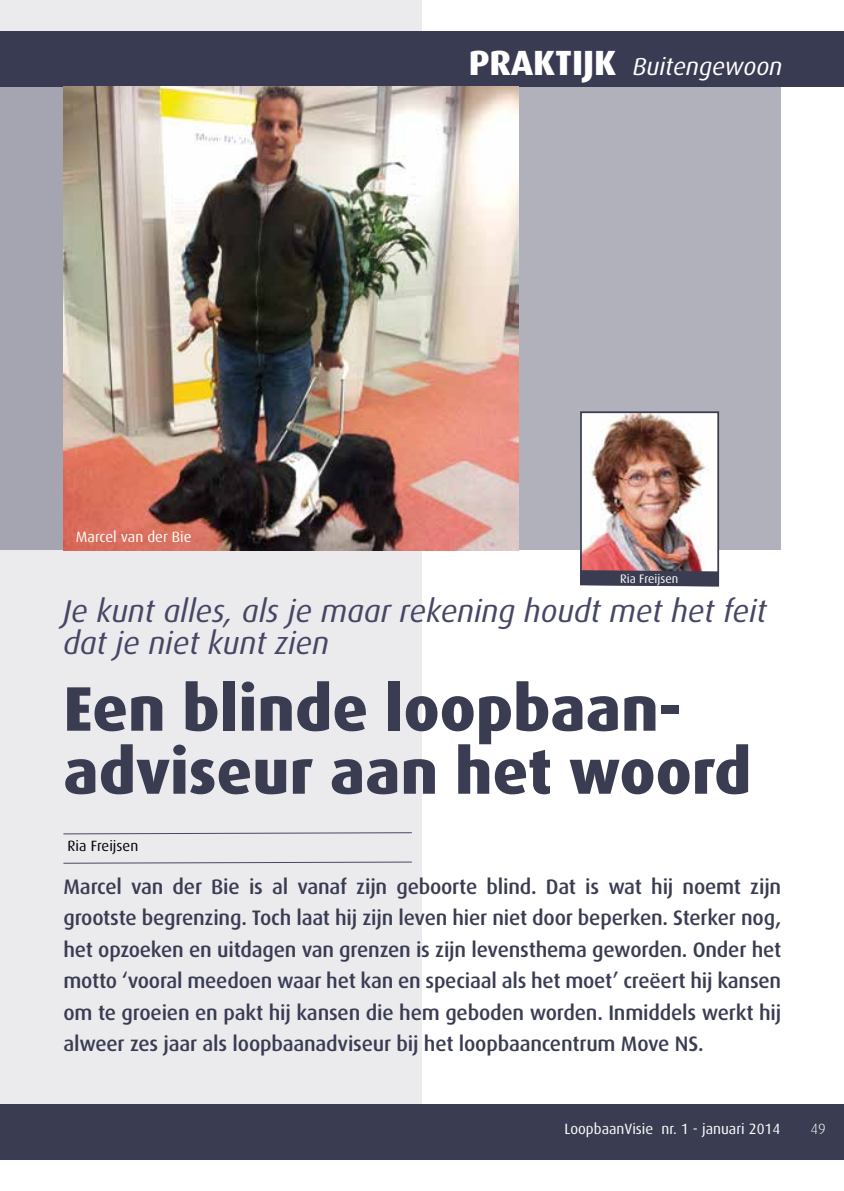
<style>
.page{position:relative;width:844px;height:1191px;background:#fff}
.page>*{position:absolute;margin:0;border:0;box-sizing:border-box;transform-origin:0 0}
.t1{font:800 63px/63px "Dax";color:#3a3c52}
.t2{font:italic 31.5px/31.5px "Dax";color:#464765}
.t3{font:italic 24.5px "Dax";color:#fff}
.t4{font:500 21px/31.5px "Dax";letter-spacing:-.01em;color:#3a3c52;text-align:justify}
.t5{font:14.88px "Dax";color:#fff}
.t6{font:14.88px "Dax";color:#000}
.t7{font:300 14.88px "Dax";color:#fff}
.t8{font:12.25px "Dax";color:#fff}
.s1{font-weight:800;font-style:normal;font-size:35px}
</style>
<div class="page">
<div style="left:0;top:1104px;width:843px;height:56px;background:#3a3c52"></div>
<div style="left:0;top:31px;width:843px;height:56px;background:#393b52"></div>
<svg style="left:0;top:0;width:422px;height:1104px;background:#dbdbe0"></svg>
<svg style="left:62px;top:832px;width:350px;height:2px"></svg>
<svg style="left:62px;top:861px;width:350px;height:3px"></svg>
<div style="left:0;top:87px;width:781px;height:463px;background:#b0b1ba"></div>
<img style="left:63px;top:87px;width:455px;height:463px">
<img style="left:580px;top:411px;width:139px;height:176px">
<p class="t5" style="left:76px;top:528px;width:117px">Marcel van der Bie</p>
<p class="t3" style="left:468px;top:53px;width:315px"><span class="s1">PRAKTIJK</span> Buitengewoon</p>
<p class="t8" style="left:620px;top:571px;width:60px">Ria Freijsen</p>
<h2 class="t2" style="left:63px;top:596px;width:705px">Je kunt alles, als je maar rekening houdt met het feit dat je niet kunt zien</h2>
<h1 class="t1" style="left:63px;top:677px;width:689px">Een blinde loopbaan&shy;adviseur aan het woord</h1>
<p class="t6" style="left:67px;top:838px;width:72px">Ria Freijsen</p>
<p class="t4" style="left:63px;top:871px;width:719px">Marcel van der Bie is al vanaf zijn geboorte blind. Dat is wat hij noemt zijn grootste begrenzing. Toch laat hij zijn leven hier niet door beperken. Sterker nog, het opzoeken en uitdagen van grenzen is zijn levensthema geworden. Onder het motto ‘vooral meedoen waar het kan en speciaal als het moet’ creëert hij kansen om te groeien en pakt hij kansen die hem geboden worden. Inmiddels werkt hij alweer zes jaar als loopbaanadviseur bij het loopbaancentrum Move NS.</p>
<p class="t5" style="left:564px;top:1121px;width:217px">LoopbaanVisie nr. 1 - januari 2014</p>
<p class="t7" style="left:810px;top:1121px;width:17px">49</p>
</div>
